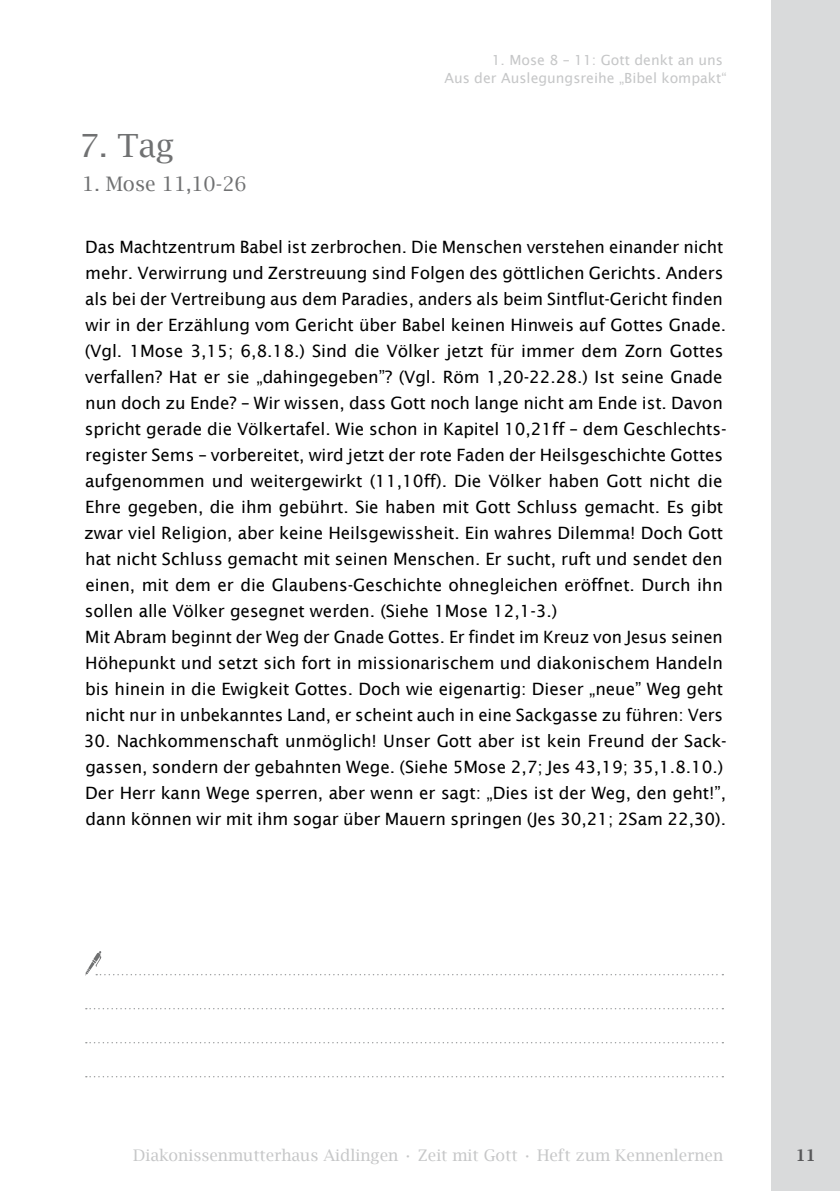
<style>
.page{position:relative;width:840px;height:1191px;background:#fff}
.page>*{position:absolute;margin:0;border:0;box-sizing:border-box;transform-origin:0 0}
.t1{font:32px "Lucida Bright";color:#707172}
.t2{font:20px "Lucida Bright";color:#707172}
.t3{font:17px/26px "Lucida Sans";letter-spacing:-.005em;color:#000}
.t4{font:16px "Lucida Bright";color:#c6c7c8}
.t5{font:600 16px "Lucida Bright";color:#58585a}
.t6{font:14px/18px "Lucida Sans";color:#c6c7c8;text-align:right}
</style>
<div class="page">
<div style="left:771px;top:0;width:68px;height:1191px;background:#d9dadb"></div>
<svg style="left:86px;top:1008px;width:637px;height:1px"></svg>
<svg style="left:86px;top:1042px;width:637px;height:1px"></svg>
<svg style="left:86px;top:1076px;width:637px;height:1px"></svg>
<svg style="left:85px;top:951px;width:638px;height:24px"></svg>
<h1 class="t1" style="left:80px;top:126px;width:96px">7. Tag</h1>
<p class="t2" style="left:82px;top:172px;width:166px">1. Mose 11,10-26</p>
<p class="t6" style="left:444px;top:50px;width:283px">1. Mose 8 – 11: Gott denkt an uns<br>Aus der Auslegungsreihe „Bibel kompakt“</p>
<p class="t3" style="left:84px;top:234px;width:643px">Das Machtzentrum Babel ist zerbrochen. Die Menschen verstehen einander nicht mehr. Verwirrung und Zerstreuung sind Folgen des göttlichen Gerichts. Anders als bei der Vertreibung aus dem Paradies, anders als beim Sintflut-Gericht finden wir in der Erzählung vom Gericht über Babel keinen Hinweis auf Gottes Gnade. (Vgl. 1Mose 3,15; 6,8.18.) Sind die Völker jetzt für immer dem Zorn Gottes verfallen? Hat er sie „dahingegeben”? (Vgl. Röm 1,20-22.28.) Ist seine Gnade nun doch zu Ende? – Wir wissen, dass Gott noch lange nicht am Ende ist. Davon spricht gerade die Völkertafel. Wie schon in Kapitel 10,21ff – dem Geschlechts&shy;register Sems – vorbereitet, wird jetzt der rote Faden der Heilsgeschichte Gottes aufgenommen und weitergewirkt (11,10ff). Die Völker haben Gott nicht die Ehre gegeben, die ihm gebührt. Sie haben mit Gott Schluss gemacht. Es gibt zwar viel Religion, aber keine Heilsgewissheit. Ein wahres Dilemma! Doch Gott hat nicht Schluss gemacht mit seinen Menschen. Er sucht, ruft und sendet den einen, mit dem er die Glaubens-Geschichte ohnegleichen eröffnet. Durch ihn sollen alle Völker gesegnet werden. (Siehe 1Mose 12,1-3.)<br>Mit Abram beginnt der Weg der Gnade Gottes. Er findet im Kreuz von Jesus seinen Höhepunkt und setzt sich fort in missionarischem und diakonischem Handeln bis hinein in die Ewigkeit Gottes. Doch wie eigenartig: Dieser „neue” Weg geht nicht nur in unbekanntes Land, er scheint auch in eine Sackgasse zu führen: Vers</p>
<p class="t3" style="left:84px;top:728px;width:644px">30. Nachkommenschaft unmöglich! Unser Gott aber ist kein Freund der Sack&shy;gassen, sondern der gebahnten Wege. (Siehe 5Mose 2,7; Jes 43,19; 35,1.8.10.)<br>Der Herr kann Wege sperren, aber wenn er sagt: „Dies ist der Weg, den geht!”, dann können wir mit ihm sogar über Mauern springen (Jes 30,21; 2Sam 22,30).</p>
<p class="t4" style="left:133px;top:1145px;width:591px">Diakonissenmutterhaus Aidlingen • Zeit mit Gott • Heft zum Kennenlernen</p>
<p class="t5" style="left:795px;top:1145px;width:21px">11</p>
</div>
